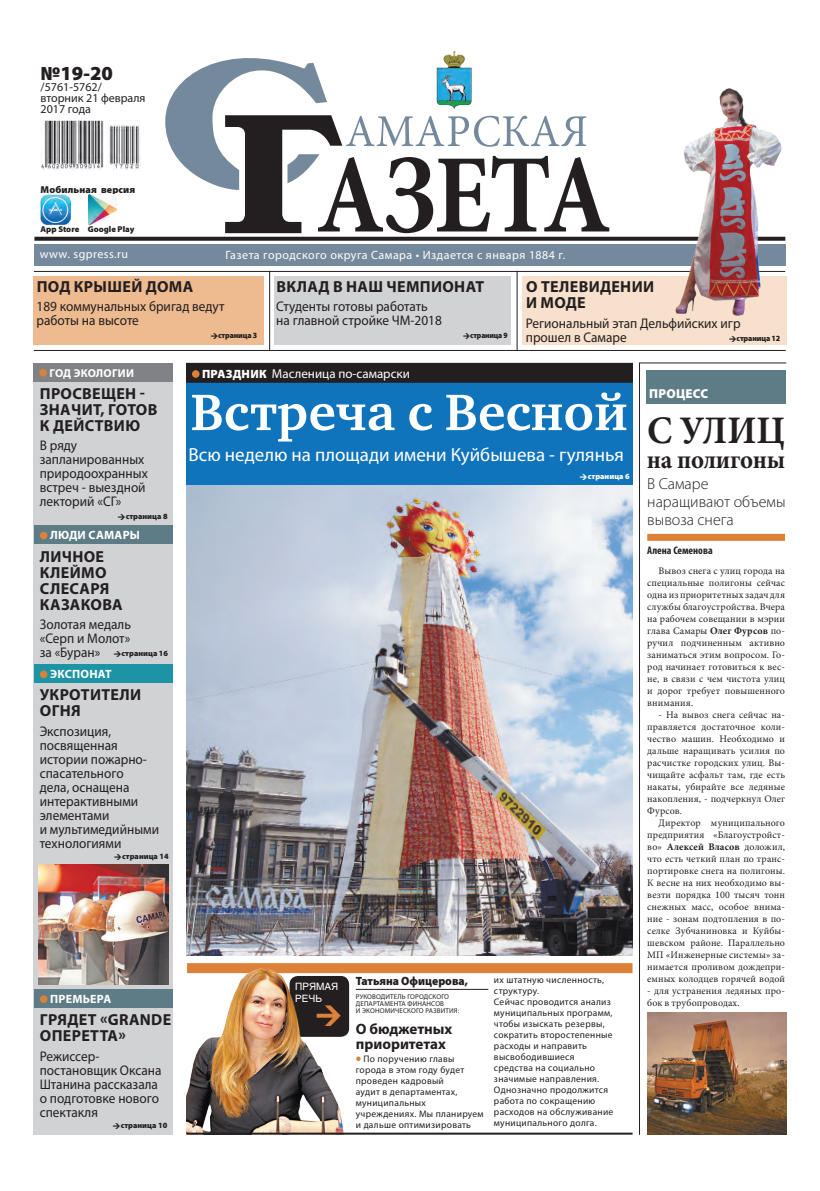
<style>
.page{position:relative;width:820px;height:1191px;background:#fff}
.page>*{position:absolute;margin:0;border:0;box-sizing:border-box;transform-origin:0 0}
.ЗАГОЛОВОК{font:700 52.5px "Charter C";color:#fff}
.анонс_1_заголовок{font:700 39px "Minion Pro";color:#231f20;scale:.95 1}
.анонс_1_заголовок-2{font:700 26px "Minion Pro";letter-spacing:-.01em;color:#231f20;scale:.95 1}
.t1{font:900 20px "Myriad Pro";color:#231f20}
.ПОДЗАГОЛОВОК{font:19px "Myriad Pro";color:#fff}
.АНОНС_заголовок{font:700 16px/16px "Myriad Pro";letter-spacing:.02em;color:#231f20}
.ПОДЗАГОЛОВОК-2{font:300 16px/18px "Myriad Pro";color:#231f20}
.t2{font:700 15px/15px "Myriad Pro";color:#231f20}
.АНОНС_подзаголовок{font:14px/14px "Myriad Pro";color:#231f20;scale:.95 1}
.РУБРИКА{font:13px "Myriad Pro";color:#fff}
.t3{font:900 13px "Myriad Pro";letter-spacing:.02em;color:#fff}
.t4{font:12px "Myriad Pro";letter-spacing:.04em;color:#fff}
.t5{font:12px/11px "Myriad Pro";color:#231f20}
.рубрика_на_плашке{font:700 12px "Myriad Pro";letter-spacing:.02em;color:#fff}
.t6{font:900 12px "Myriad Pro";color:#231f20;scale:.95 1}
.рубрика_на_плашке-2{font:700 11.5px "Myriad Pro";letter-spacing:.02em;color:#fff}
.АВТОР_цвет{font:700 condensed 11px "Myriad Pro";color:#231f20}
.ОСНОВНОЙ{font:10px/12px "Minion Pro";letter-spacing:.01em;color:#231f20;text-align:justify}
.t7{font:900 10px "Myriad Pro";letter-spacing:.01em;color:#231f20}
.t8{font:10px/12px "Helios";color:#fff}
.t9{font:9.5px/11px "Myriad Pro";letter-spacing:.03em;color:#231f20}
.t10{font:900 8.5px "Myriad Pro";color:#231f20}
.АНОНС_подзаголовок-2{font:900 8px "Myriad Pro";color:#231f20}
.АНОНС_подзаголовок-3{font:900 8px "Myriad Pro";letter-spacing:-.02em;color:#231f20}
.АНОНС_подзаголовок-4{font:900 8px "Myriad Pro";letter-spacing:-.02em;color:#231f20;scale:.96 1}
.АНОНС_подзаголовок-5{font:900 8px "Myriad Pro";letter-spacing:-.02em;color:#231f20;scale:.93 1}
.OSNOVNOY{font:900 8px "Myriad Pro";color:#fff}
.мнение_должность{font:7px/7px "Myriad Pro";letter-spacing:.02em;color:#231f20}
.s1{font-weight:900;font-size:12px}
.s2{font-weight:900;font-size:16px;color:#de8138}
.s3{font-weight:700}
</style>
<div class="page">
<svg style="left:165px;top:51px;width:444px;height:182px"></svg>
<img style="left:186px;top:485px;width:446px;height:470px">
<div style="left:186px;top:382px;width:446px;height:103px;background:#1074bc"></div>
<div style="left:34px;top:368px;width:139px;height:766px;background:#d1d2d4"></div>
<img style="left:38px;top:865px;width:131px;height:119px">
<div style="left:187px;top:963px;width:445px;height:10px;background:#de8138"></div>
<svg style="left:639px;top:362px;width:147px;height:773px"></svg>
<div style="left:646px;top:370px;width:139px;height:33px;background:#5d7c85"></div>
<div style="left:647px;top:534px;width:137px;height:7px;background:#de8138"></div>
<div style="left:34px;top:664px;width:139px;height:19px;background:#1d94a5"></div>
<div style="left:40px;top:670px;width:7px;height:8px;background:#de8138;border-radius:50%"></div>
<div style="left:34px;top:525px;width:139px;height:19px;background:#5d7c85"></div>
<div style="left:40px;top:532px;width:7px;height:7px;background:#de8138;border-radius:50%"></div>
<div style="left:34px;top:989px;width:139px;height:18px;background:#5d7c85"></div>
<div style="left:40px;top:995px;width:7px;height:8px;background:#de8138;border-radius:50%"></div>
<div style="left:186px;top:363px;width:446px;height:19px;background:#231f20"></div>
<hr style="left:186px;top:382px;width:446px;height:1px;background:#231f20">
<div style="left:192px;top:370px;width:7px;height:8px;background:#de8138;border-radius:50%"></div>
<div style="left:34px;top:244px;width:750px;height:22px;background:#75899d"></div>
<svg style="left:34px;top:237px;width:751px;height:4px;background:#312d2e"></svg>
<hr style="left:34px;top:350px;width:751px;height:1px;background:#231f20">
<hr style="left:516px;top:271px;width:1px;height:79px;background:#231f20">
<hr style="left:269px;top:271px;width:1px;height:79px;background:#231f20">
<div style="left:274px;top:277px;width:237px;height:68px;background:#d1d2d4"></div>
<div style="left:34px;top:277px;width:229px;height:68px;background:#eeba8f"></div>
<div style="left:521px;top:277px;width:265px;height:68px;background:#f7e0cc"></div>
<hr style="left:34px;top:271px;width:750px;height:1px;background:#231f20">
<img style="left:186px;top:968px;width:164px;height:164px">
<hr style="left:186px;top:1132px;width:446px;height:2px;background:#231f20">
<hr style="left:355px;top:989px;width:133px;height:1px;background:#231f20">
<div style="left:34px;top:363px;width:139px;height:18px;background:#808285"></div>
<div style="left:39px;top:369px;width:8px;height:7px;background:#de8138;border-radius:50%"></div>
<img style="left:41px;top:121px;width:99px;height:49px">
<img style="left:41px;top:195px;width:30px;height:30px">
<img style="left:88px;top:195px;width:28px;height:30px">
<img style="left:672px;top:88px;width:111px;height:228px">
<img style="left:647px;top:1012px;width:139px;height:122px">
<svg style="left:317px;top:1005px;width:24px;height:21px"></svg>
<p class="t1" style="left:41px;top:62px;width:74px">№19-20</p>
<p class="t5" style="left:41px;top:81px;width:106px">/5761-5762/ вторник 21 февраля</p>
<p class="t5" style="left:41px;top:103px;width:52px">2017 года</p>
<p class="t7" style="left:41px;top:184px;width:96px">Мобильная версия</p>
<p class="t10" style="left:41px;top:224px;width:95px">App Store Google Play</p>
<p class="t4" style="left:40px;top:247px;width:90px">www. sgpress.ru</p>
<p class="t4" style="left:225px;top:248px;width:341px">Газета городского округа Самара • Издается с января 1884 г.</p>
<p class="АНОНС_заголовок" style="left:37px;top:278px;width:158px">ПОД КРЫШЕЙ ДОМА</p>
<p class="АНОНС_подзаголовок" style="left:37px;top:299px;width:199px">189 коммунальных бригад ведут работы на высоте</p>
<p class="АНОНС_подзаголовок-4" style="left:218px;top:331px;width:42px">страница 3</p>
<p class="АНОНС_заголовок" style="left:276px;top:278px;width:209px">ВКЛАД В НАШ ЧЕМПИОНАТ</p>
<p class="АНОНС_подзаголовок" style="left:276px;top:299px;width:176px">Студенты готовы работать на главной стройке ЧМ-2018</p>
<p class="АНОНС_подзаголовок-5" style="left:470px;top:331px;width:42px">страница 9</p>
<p class="АНОНС_заголовок" style="left:526px;top:278px;width:129px">О ТЕЛЕВИДЕНИИ<br>И МОДЕ</p>
<p class="АНОНС_подзаголовок" style="left:525px;top:316px;width:227px">Региональный этап Дельфийских игр прошел в Самаре</p>
<p class="АНОНС_подзаголовок-3" style="left:736px;top:334px;width:45px">страница 12</p>
<p class="рубрика_на_плашке-2" style="left:49px;top:365px;width:86px">ГОД ЭКОЛОГИИ</p>
<p class="АНОНС_заголовок" style="left:40px;top:385px;width:119px">ПРОСВЕЩЕН -<br>ЗНАЧИТ, ГОТОВ<br>К ДЕЙСТВИЮ</p>
<p class="АНОНС_подзаголовок" style="left:40px;top:438px;width:115px">В ряду запланированных природоохранных встреч - выездной лекторий «СГ»</p>
<p class="АНОНС_подзаголовок-2" style="left:126px;top:512px;width:43px">страница 8</p>
<p class="рубрика_на_плашке" style="left:50px;top:527px;width:91px">ЛЮДИ САМАРЫ</p>
<p class="АНОНС_заголовок" style="left:40px;top:547px;width:84px">ЛИЧНОЕ<br>КЛЕЙМО<br>СЛЕСАРЯ<br>КАЗАКОВА</p>
<p class="АНОНС_подзаголовок" style="left:40px;top:617px;width:97px;text-align:justify">Золотая медаль «Серп и Молот» за «Буран»</p>
<p class="АНОНС_подзаголовок-2" style="left:121px;top:649px;width:48px">страница 16</p>
<p class="рубрика_на_плашке" style="left:50px;top:666px;width:63px">ЭКСПОНАТ</p>
<p class="АНОНС_заголовок" style="left:40px;top:686px;width:103px">УКРОТИТЕЛИ<br>ОГНЯ</p>
<p class="АНОНС_подзаголовок" style="left:40px;top:724px;width:127px">Экспозиция, посвященная истории пожарно&shy;спасательного<br>дела, оснащена интерактивными элементами<br>и мультимедийными технологиями</p>
<p class="АНОНС_подзаголовок-2" style="left:122px;top:852px;width:48px">страница 14</p>
<p class="рубрика_на_плашке" style="left:50px;top:991px;width:63px">ПРЕМЬЕРА</p>
<p class="АНОНС_заголовок" style="left:40px;top:1011px;width:133px">ГРЯДЕТ «GRANDE<br>ОПЕРЕТТА»</p>
<p class="АНОНС_подзаголовок" style="left:40px;top:1048px;width:130px">Режиссер&shy;постановщик Оксана<br>Штанина рассказала о подготовке нового спектакля</p>
<p class="АНОНС_подзаголовок-2" style="left:121px;top:1120px;width:48px">страница 10</p>
<p class="РУБРИКА" style="left:202px;top:365px;width:209px"><span class="s1">ПРАЗДНИК</span> Масленица по-самарски</p>
<p class="ЗАГОЛОВОК" style="left:190px;top:383px;width:438px">Встреча с Весной</p>
<p class="ПОДЗАГОЛОВОК" style="left:188px;top:442px;width:437px">Всю неделю на площади имени Куйбышева - гулянья</p>
<p class="OSNOVNOY" style="left:587px;top:471px;width:43px">страница 6</p>
<p class="t8" style="left:295px;top:980px;width:45px">ПРЯМАЯ<br>РЕЧЬ</p>
<p class="t6" style="left:355px;top:974px;width:120px">Татьяна Офицерова,</p>
<p class="мнение_должность" style="left:356px;top:993px;width:105px">РУКОВОДИТЕЛЬ ГОРОДСКОГО<br>ДЕПАРТАМЕНТА ФИНАНСОВ<br>И ЭКОНОМИЧЕСКОГО РАЗВИТИЯ:</p>
<p class="t2" style="left:355px;top:1020px;width:98px">О бюджетных приоритетах</p>
<p class="t9" style="left:355px;top:1053px;width:129px"><span class="s2">•</span> По поручению главы города в этом году будет проведен кадровый<br>аудит в департаментах, муниципальных учреждениях. Мы планируем и дальше оптимизировать</p>
<p class="t9" style="left:494px;top:974px;width:112px">их штатную численность, структуру.</p>
<p class="t9" style="left:494px;top:996px;width:121px">Сейчас проводится анализ муниципальных программ, чтобы изыскать резервы, сократить второстепенные расходы и направить высвободившиеся средства на социально значимые направления.<br>Однозначно продолжится работа по сокращению расходов на обслуживание муниципального долга.</p>
<p class="t3" style="left:649px;top:386px;width:61px">ПРОЦЕСС</p>
<p class="анонс_1_заголовок" style="left:646px;top:403px;width:147px">С УЛИЦ</p>
<p class="анонс_1_заголовок-2" style="left:646px;top:441px;width:147px">на полигоны</p>
<p class="ПОДЗАГОЛОВОК-2" style="left:647px;top:475px;width:140px">В Самаре наращивают объемы вывоза снега</p>
<p class="АВТОР_цвет" style="left:647px;top:543px;width:67px">Алена Семенова</p>
<p class="ОСНОВНОЙ" style="left:647px;top:565px;width:139px;text-indent:11px">Вывоз снега с улиц города на специальные полигоны сейчас одна из приоритетных задач для службы благоустройства. Вчера на рабочем совещании в мэрии глава Самары <span class="s3">Олег Фурсов</span> по&shy;ручил подчиненным активно заниматься этим вопросом. Го&shy;род начинает готовиться к вес&shy;не, в связи с чем чистота улиц и дорог требует повышенного внимания.</p>
<p class="ОСНОВНОЙ" style="left:647px;top:709px;width:139px;text-indent:11px">- На вывоз снега сейчас на&shy;правляется достаточное коли&shy;чество машин. Необходимо и дальше наращивать усилия по расчистке городских улиц. Вы&shy;чищайте асфальт там, где есть накаты, убирайте все ледяные накопления, - подчеркнул Олег Фурсов.</p>
<p class="ОСНОВНОЙ" style="left:647px;top:817px;width:139px;text-indent:11px">Директор муниципального предприятия «Благоустройст&shy;во» <span class="s3">Алексей Власов</span> доложил, что есть четкий план по транс&shy;портировке снега на полигоны.<br>К весне на них необходимо вы&shy;везти порядка 100 тысяч тонн снежных масс, особое внима&shy;ние - зонам подтопления в по&shy;селке Зубчаниновка и Куйбы&shy;шевском районе. Параллельно МП «Инженерные системы» за&shy;нимается проливом дождепри&shy;емных колодцев горячей водой</p>
<p class="ОСНОВНОЙ" style="left:647px;top:985px;width:139px">- для устранения ледяных про&shy;бок в трубопроводах.</p>
</div>
